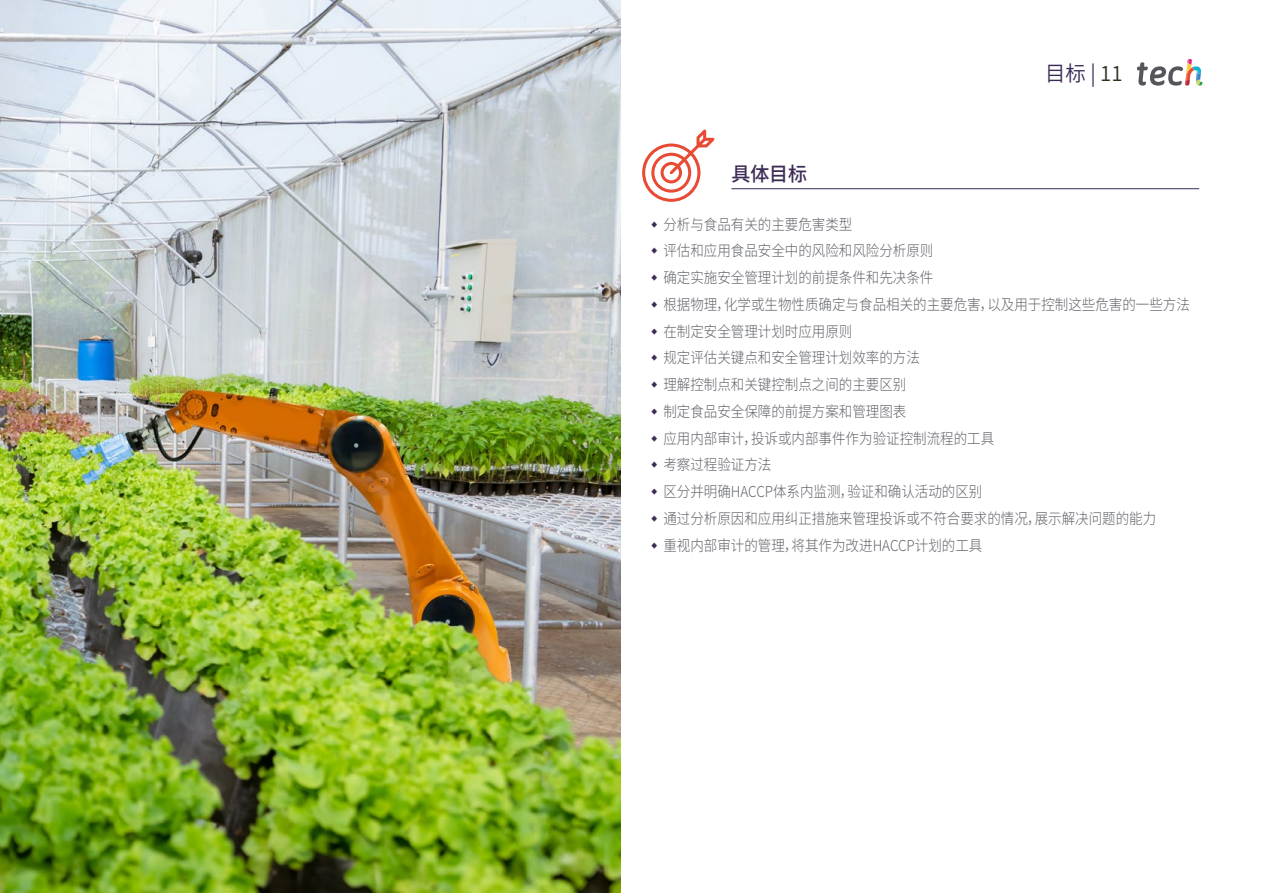
<style>
.page{position:relative;width:1263px;height:893px;background:#fff}
.page>*{position:absolute;margin:0;border:0;box-sizing:border-box;transform-origin:0 0}
.t1{font:21px "Source Han Sans CN";color:#3d2b56}
.t2{font:500 19.5px "Source Han Sans CN";color:#3d2b56}
.t3{font:300 15px/26.7px "Source Han Sans CN";color:#61646a;scale:.9 1}
.s1{color:#312e20}
</style>
<div class="page">
<svg style="left:642px;top:129px;width:72px;height:73px"></svg>
<hr style="left:731px;top:188px;width:468px;height:1px;background:#3d2b56">
<img style="left:0;top:0;width:621px;height:893px">
<svg style="left:1137px;top:59px;width:65px;height:27px"></svg>
<h1 class="t1" style="left:1045px;top:61px;width:79px">目标 | <span class="s1">11</span></h1>
<h2 class="t2" style="left:731px;top:163px;width:77px">具体目标</h2>
<p class="t3" style="left:663px;top:211px;width:586px">分析与食品有关的主要危害类型<br>评估和应用食品安全中的风险和风险分析原则<br>确定实施安全管理计划的前提条件和先决条件<br>根据物理，化学或生物性质确定与食品相关的主要危害，以及用于控制这些危害的一些方法在制定安全管理计划时应用原则<br>规定评估关键点和安全管理计划效率的方法<br>理解控制点和关键控制点之间的主要区别<br>制定食品安全保障的前提方案和管理图表<br>应用内部审计，投诉或内部事件作为验证控制流程的工具<br>考察过程验证方法<br>区分并明确HACCP体系内监测，验证和确认活动的区别<br>通过分析原因和应用纠正措施来管理投诉或不符合要求的情况，展示解决问题的能力<br>重视内部审计的管理，将其作为改进HACCP计划的工具</p>
</div>
